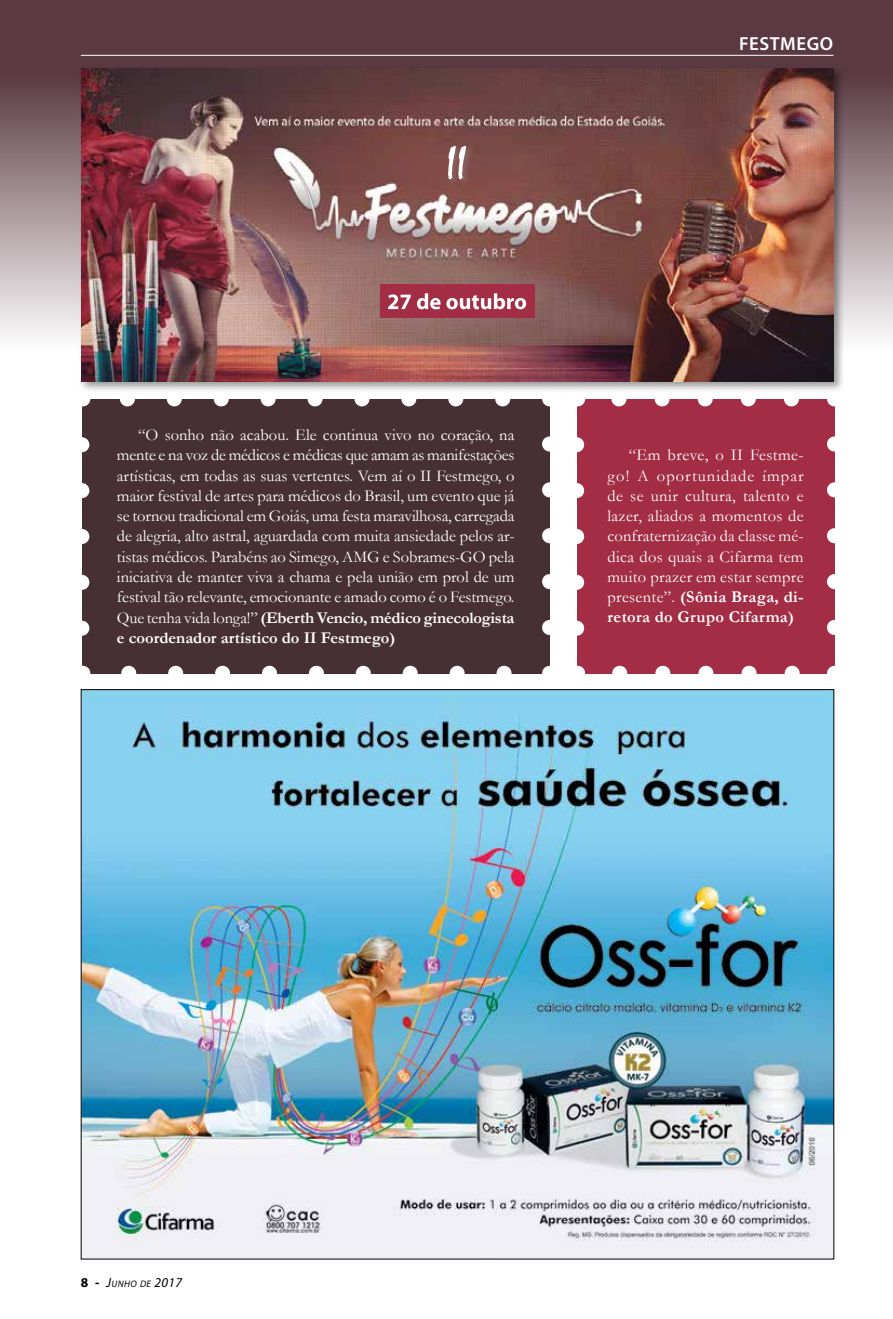
<style>
.page{position:relative;width:893px;height:1319px;background:#fff}
.page>*{position:absolute;margin:0;border:0;box-sizing:border-box;transform-origin:0 0}
.t1{font:600 18.9px "Myriad Pro";color:#fff}
.t2{font:16.5px/20.2px "Garamond";letter-spacing:.01em;color:#fff;text-align:justify}
.t3{font:italic 9.45px "Myriad Pro";letter-spacing:.045em;color:#000}
.s1{font-weight:700}
.s2{font-weight:700;font-style:normal;font-size:13.5px}
.s3{font-size:13.5px}
</style>
<div class="page">
<svg style="left:0;top:0;width:893px;height:337px;background:#765a62"></svg>
<hr style="left:81px;top:55px;width:752px;height:1px;background:#fff">
<img style="left:83px;top:691px;width:749px;height:566px">
<div style="left:78px;top:66px;width:767px;height:326px;background:#000;opacity:.4"></div>
<img style="left:81px;top:68px;width:752px;height:313px">
<div style="left:82px;top:399px;width:468px;height:274px;background:#463033"></div>
<svg style="left:82px;top:444px;width:7px;height:192px"></svg>
<svg style="left:129px;top:665px;width:397px;height:9px"></svg>
<svg style="left:542px;top:436px;width:8px;height:191px"></svg>
<svg style="left:105px;top:391px;width:398px;height:15px"></svg>
<div style="left:577px;top:399px;width:257px;height:274px;background:#a22d45"></div>
<svg style="left:577px;top:444px;width:7px;height:192px"></svg>
<svg style="left:620px;top:665px;width:193px;height:9px"></svg>
<svg style="left:827px;top:422px;width:8px;height:205px"></svg>
<svg style="left:598px;top:391px;width:193px;height:15px"></svg>
<div style="left:380px;top:285px;width:154px;height:33px;background:#a22d45"></div>
<svg style="left:388px;top:293px;width:138px;height:16px"></svg>
<div style="left:446px;top:145px;width:27px;height:42px;background:#939598;opacity:.4"></div>
<svg style="left:448px;top:146px;width:18px;height:33px"></svg>
<p class="t1" style="left:739px;top:31px;width:13px">FESTMEGO</p>
<p class="t2" style="left:117px;top:424px;width:399px;text-indent:21px">“O sonho não acabou. Ele continua vivo no coração, na mente e na voz de médicos e médicas que amam as manifestações artísticas, em todas as suas vertentes. Vem aí o II Festmego, o maior festival de artes para médicos do Brasil, um evento que já se tornou tradicional em Goiás, uma festa maravilhosa, carregada de alegria, alto astral, aguardada com muita ansiedade pelos ar&shy;tistas médicos. Parabéns ao Simego, AMG e Sobrames-GO pela iniciativa de manter viva a chama e pela união em prol de um festival tão relevante, emocionante e amado como é o Festmego.<br>Que tenha vida longa!” <span class="s1">(Eberth Vencio, médico ginecologista e coordenador artístico do II Festmego)</span></p>
<p class="t2" style="left:607px;top:444px;width:198px;text-indent:21px">“Em breve, o II Festme&shy;go! A oportunidade ímpar de se unir cultura, talento e lazer, aliados a momentos de confraternização da classe mé&shy;dica dos quais a Cifarma tem muito prazer em estar sempre presente”. <span class="s1">(Sônia Braga, di&shy;retora do Grupo Cifarma)</span></p>
<p class="t3" style="left:81px;top:1277px;width:103px"><span class="s2">8 -</span> <span class="s3">J</span>UNHO DE <span class="s3">2017</span></p>
</div>
